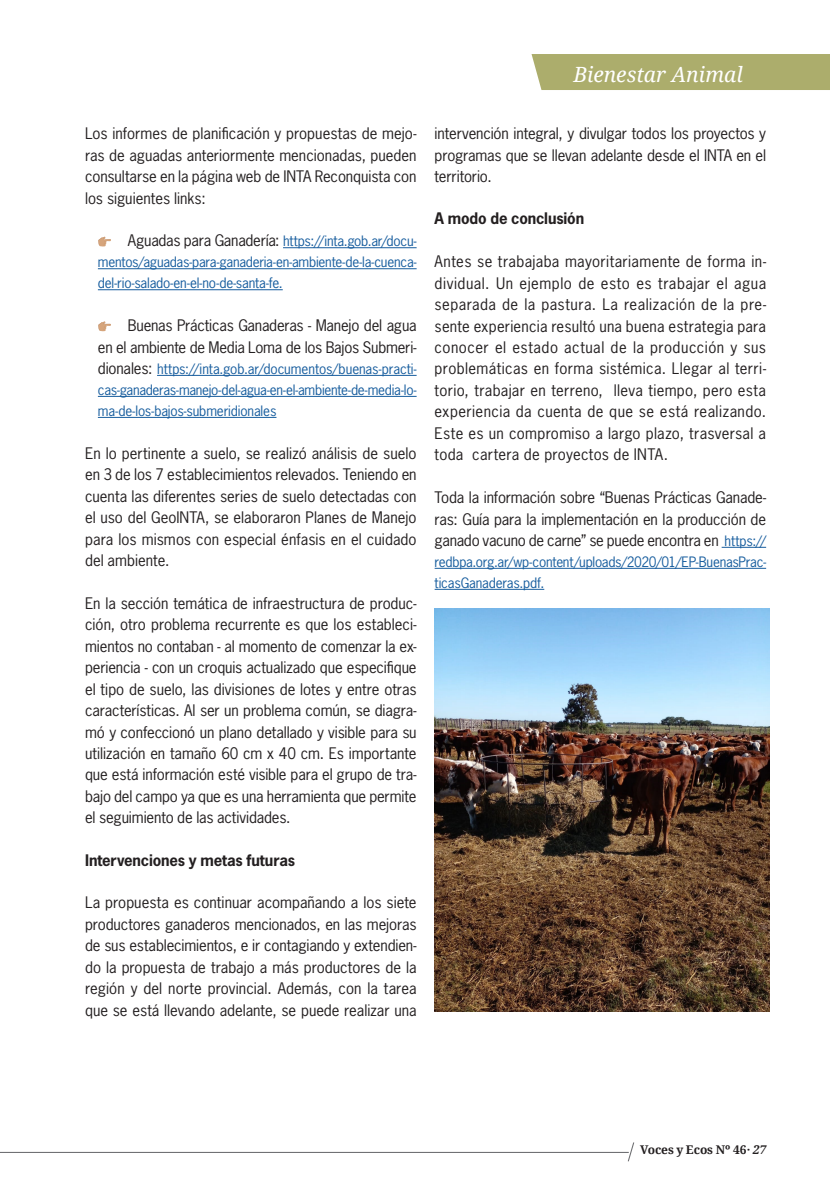
<style>
.page{position:relative;width:830px;height:1191px;background:#fff}
.page>*{position:absolute;margin:0;border:0;box-sizing:border-box;transform-origin:0 0}
.t1{font:italic 21px "Droid Serif";letter-spacing:-.005em;color:#fff}
.texto{font:15px/21.5px "News Gothic Std";letter-spacing:-.01em;color:#231f20;text-align:justify}
.texto-2{font:700 15px "News Gothic Std";letter-spacing:-.01em;color:#231f20}
.texto-3{font:13.5px/21px "News Gothic Std";letter-spacing:-.015em;color:#175d9e;text-align:justify}
.t2{font:700 12px "Droid Serif";letter-spacing:-.005em;color:#231f20}
.s1{font-size:15px;color:#231f20}
.s2{font-size:13.5px;color:#175d9e}
.s3{font-style:italic}
</style>
<div class="page">
<hr style="left:0;top:1151px;width:628px;height:2px;background:#6c6d70">
<svg style="left:626px;top:1142px;width:8px;height:20px"></svg>
<hr style="left:721px;top:547px;width:44px;height:1px;background:#175d9e">
<hr style="left:434px;top:568px;width:331px;height:1px;background:#175d9e">
<hr style="left:434px;top:589px;width:110px;height:1px;background:#175d9e">
<hr style="left:283px;top:247px;width:133px;height:1px;background:#175d9e">
<hr style="left:98px;top:268px;width:318px;height:1px;background:#175d9e">
<hr style="left:98px;top:289px;width:184px;height:1px;background:#175d9e">
<hr style="left:157px;top:375px;width:259px;height:1px;background:#175d9e">
<hr style="left:98px;top:396px;width:318px;height:1px;background:#175d9e">
<hr style="left:98px;top:417px;width:178px;height:1px;background:#175d9e">
<div style="left:531px;top:54px;width:298px;height:36px;background:#acad6c"></div>
<img style="left:434px;top:609px;width:335px;height:402px">
<p class="t1" style="left:573px;top:62px;width:171px">Bienestar Animal</p>
<p class="texto" style="left:85px;top:123px;width:333px">Los informes de planificación y propuestas de mejo&shy;ras de aguadas anteriormente mencionadas, pueden consultarse en la página web de INTA Reconquista con los siguientes links:</p>
<p class="texto-3" style="left:98px;top:231px;width:320px;text-indent:30px"><span class="s1">Aguadas para Ganadería:</span> https://inta.gob.ar/docu&shy;mentos/aguadas-para-ganaderia-en-ambiente-de-la-cuenca&shy;del-rio-salado-en-el-no-de-santa-fe.</p>
<p class="texto" style="left:98px;top:314px;width:320px;text-align:right">Buenas Prácticas Ganaderas - Manejo del agua<br>en el ambiente de Media Loma de los Bajos Submeri-</p>
<p class="texto-3" style="left:98px;top:358px;width:320px"><span class="s1">dionales:</span> https://inta.gob.ar/documentos/buenas-practi&shy;cas-ganaderas-manejo-del-agua-en-el-ambiente-de-media-lo&shy;ma-de-los-bajos-submeridionales</p>
<p class="texto" style="left:85px;top:442px;width:333px">En lo pertinente a suelo, se realizó análisis de suelo en 3 de los 7 establecimientos relevados. Teniendo en cuenta las diferentes series de suelo detectadas con el uso del GeoINTA, se elaboraron Planes de Manejo para los mismos con especial énfasis en el cuidado del ambiente.</p>
<p class="texto" style="left:85px;top:592px;width:333px">En la sección temática de infraestructura de produc&shy;ción, otro problema recurrente es que los estableci&shy;mientos no contaban - al momento de comenzar la ex&shy;periencia - con un croquis actualizado que especifique el tipo de suelo, las divisiones de lotes y entre otras características. Al ser un problema común, se diagra&shy;mó y confeccionó un plano detallado y visible para su utilización en tamaño 60 cm x 40 cm. Es importante que está información esté visible para el grupo de tra&shy;bajo del campo ya que es una herramienta que permite el seguimiento de las actividades.</p>
<p class="texto-2" style="left:85px;top:850px;width:211px">Intervenciones y metas futuras</p>
<p class="texto" style="left:85px;top:892px;width:333px">La propuesta es continuar acompañando a los siete productores ganaderos mencionados, en las mejoras de sus establecimientos, e ir contagiando y extendien&shy;do la propuesta de trabajo a más productores de la región y del norte provincial. Además, con la tarea que se está llevando adelante, se puede realizar una</p>
<p class="texto" style="left:434px;top:123px;width:333px">intervención integral, y divulgar todos los proyectos y programas que se llevan adelante desde el INTA en el territorio.</p>
<p class="texto-2" style="left:434px;top:209px;width:151px">A modo de conclusión</p>
<p class="texto" style="left:434px;top:251px;width:333px">Antes se trabajaba mayoritariamente de forma in&shy;dividual. Un ejemplo de esto es trabajar el agua separada de la pastura. La realización de la pre&shy;sente experiencia resultó una buena estrategia para conocer el estado actual de la producción y sus problemáticas en forma sistémica. Llegar al terri&shy;torio, trabajar en terreno, lleva tiempo, pero esta experiencia da cuenta de que se está realizando.<br>Este es un compromiso a largo plazo, trasversal a toda cartera de proyectos de INTA.</p>
<p class="texto" style="left:434px;top:486px;width:333px">Toda la información sobre “Buenas Prácticas Ganade&shy;ras: Guía para la implementación en la producción de ganado vacuno de carne” se puede encontra en <span class="s2">https://</span></p>
<p class="texto-3" style="left:434px;top:551px;width:333px">redbpa.org.ar/wp-content/uploads/2020/01/EP-BuenasPrac&shy;ticasGanaderas.pdf.</p>
<p class="t2" style="left:639px;top:1142px;width:127px">Voces y Ecos Nº 46· <span class="s3">27</span></p>
</div>
